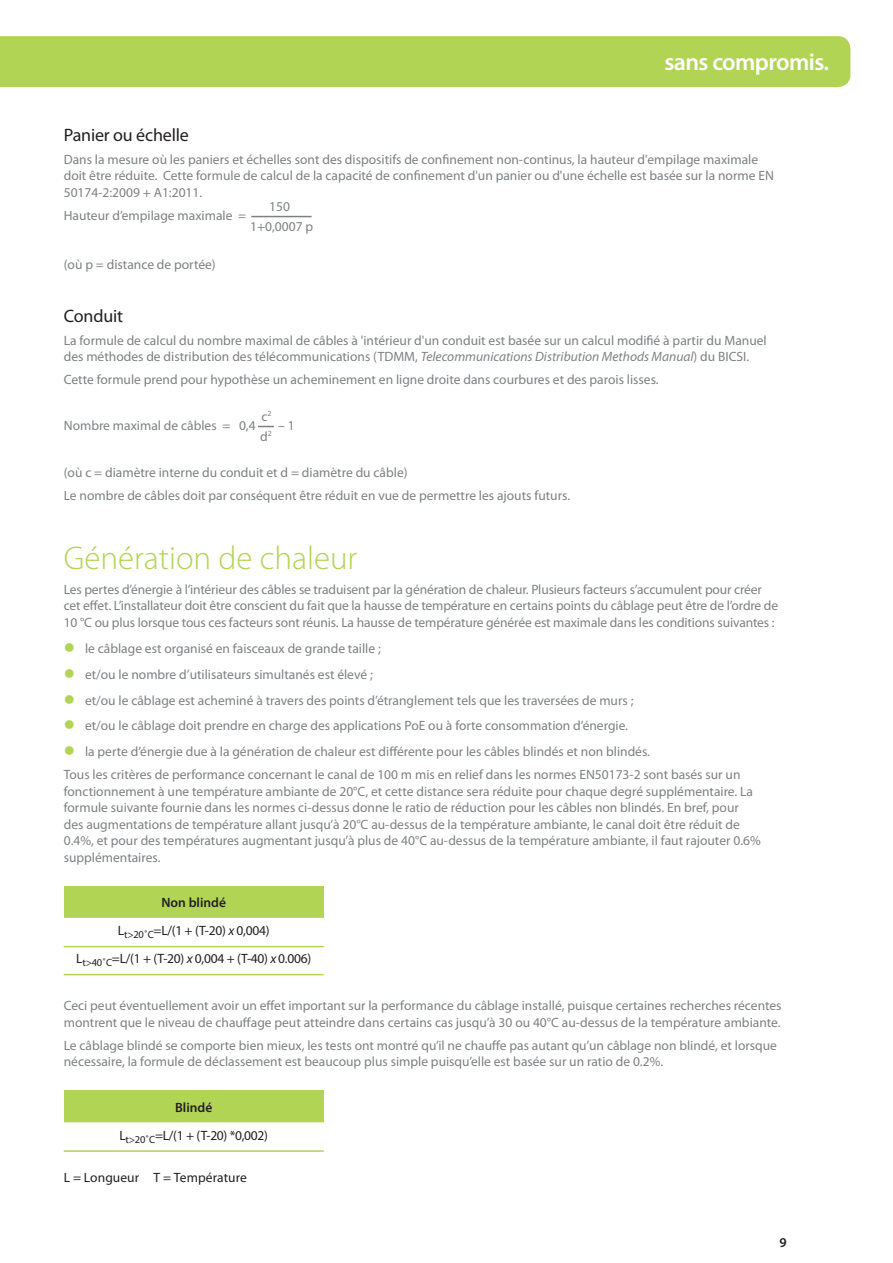
<style>
.page{position:relative;width:893px;height:1263px;background:#fff}
.page>*{position:absolute;margin:0;border:0;box-sizing:border-box;transform-origin:0 0}
.t1{font:300 33px "Myriad Pro";color:#b2d454}
.t2{font:600 24px "Myriad Pro";letter-spacing:-.025em;color:#fff}
.t3{font:18px "Myriad Pro";letter-spacing:-.01em;color:#231f20}
.t4{font:13.5px/16.5px "Myriad Pro";color:#7e8083}
.t5{font:13.5px/27.9px "Myriad Pro";letter-spacing:-.02em;color:#231f20;text-align:center}
.t6{font:13.5px/27.8px "Myriad Pro";color:#231f20;text-align:center}
.t7{font:600 13.5px "Myriad Pro";color:#231f20}
.s1{font-style:italic}
.s2{color:#b2d454}
.s3{font-weight:600}
</style>
<div class="page">
<div style="left:0;top:36px;width:850px;height:51px;background:#b2d454"></div>
<div style="left:64px;top:886px;width:260px;height:32px;background:#b2d454"></div>
<svg style="left:64px;top:945px;width:260px;height:29px"></svg>
<hr style="left:64px;top:946px;width:260px;height:1px;background:#b2d454">
<hr style="left:64px;top:974px;width:260px;height:1px;background:#b2d454">
<div style="left:64px;top:1090px;width:260px;height:33px;background:#b2d454"></div>
<hr style="left:64px;top:1150px;width:260px;height:2px;background:#b2d454">
<hr style="left:64px;top:1122px;width:260px;height:2px;background:#fff">
<hr style="left:251px;top:216px;width:61px;height:1px;background:#7e8083">
<svg style="left:258px;top:426px;width:16px;height:1px"></svg>
<h2 class="t2" style="left:664px;top:49px;width:166px">sans compromis.</h2>
<h3 class="t3" style="left:64px;top:125px;width:127px">Panier ou échelle</h3>
<p class="t4" style="left:64px;top:151px;width:712px">Dans la mesure où les paniers et échelles sont des dispositifs de confinement non-continus, la hauteur d'empilage maximale doit être réduite. Cette formule de calcul de la capacité de confinement d'un panier ou d'une échelle est basée sur la norme EN<br>50174-2:2009 + A1:2011.</p>
<p class="t4" style="left:64px;top:207px;width:184px">Hauteur d’empilage maximale =</p>
<p class="t4" style="left:269px;top:198px;width:22px">150</p>
<p class="t4" style="left:250px;top:218px;width:64px">1+0,0007 p</p>
<p class="t4" style="left:64px;top:256px;width:153px">(où p = distance de portée)</p>
<h3 class="t3" style="left:64px;top:306px;width:61px">Conduit</h3>
<p class="t4" style="left:64px;top:332px;width:704px">La formule de calcul du nombre maximal de câbles à 'intérieur d'un conduit est basée sur un calcul modifié à partir du Manuel des méthodes de distribution des télécommunications (TDMM, <span class="s1">Telecommunications Distribution Methods Manual</span>) du BICSI.</p>
<p class="t4" style="left:64px;top:372px;width:596px">Cette formule prend pour hypothèse un acheminement en ligne droite dans courbures et des parois lisses.</p>
<p class="t4" style="left:64px;top:417px;width:193px">Nombre maximal de câbles = 0,4</p>
<p class="t4" style="left:261px;top:408px;width:12px">c<sup>2</sup></p>
<p class="t4" style="left:278px;top:417px;width:18px">– 1</p>
<p class="t4" style="left:64px;top:461px;width:508px;line-height:23px">(où c = diamètre interne du conduit et d = diamètre du câble)<br>Le nombre de câbles doit par conséquent être réduit en vue de permettre les ajouts futurs.</p>
<p class="t4" style="left:260px;top:428px;width:13px">d<sup>2</sup></p>
<h1 class="t1" style="left:64px;top:540px;width:295px">Génération de chaleur</h1>
<p class="t4" style="left:64px;top:581px;width:716px">Les pertes d’énergie à l’intérieur des câbles se traduisent par la génération de chaleur. Plusieurs facteurs s’accumulent pour créer cet effet. L’installateur doit être conscient du fait que la hausse de température en certains points du câblage peut être de l’ordre de<br>10 °C ou plus lorsque tous ces facteurs sont réunis. La hausse de température générée est maximale dans les conditions suivantes :</p>
<p class="t4" style="left:64px;top:640px;width:319px"><span class="s2">●</span> le câblage est organisé en faisceaux de grande taille ;</p>
<p class="t4" style="left:64px;top:666px;width:311px"><span class="s2">●</span> et/ou le nombre d’utilisateurs simultanés est élevé ;</p>
<p class="t4" style="left:64px;top:692px;width:571px"><span class="s2">●</span> et/ou le câblage est acheminé à travers des points d’étranglement tels que les traversées de murs ;</p>
<p class="t4" style="left:64px;top:718px;width:566px"><span class="s2">●</span> et/ou le câblage doit prendre en charge des applications PoE ou à forte consommation d’énergie.</p>
<p class="t4" style="left:64px;top:740px;width:678px;line-height:23px"><span class="s2">●</span> la perte d’énergie due à la génération de chaleur est différente pour les câbles blindés et non blindés.<br>Tous les critères de performance concernant le canal de 100 m mis en relief dans les normes EN50173-2 sont basés sur un</p>
<p class="t4" style="left:64px;top:783px;width:698px">fonctionnement à une température ambiante de 20°C, et cette distance sera réduite pour chaque degré supplémentaire. La formule suivante fournie dans les normes ci-dessus donne le ratio de réduction pour les câbles non blindés. En bref, pour des augmentations de température allant jusqu’à 20°C au-dessus de la température ambiante, le canal doit être réduit de 0.4%, et pour des températures augmentant jusqu’à plus de 40°C au-dessus de la température ambiante, il faut rajouter 0.6% supplémentaires.</p>
<p class="t5" style="left:76px;top:889px;width:236px"><span class="s3">Non blindé<br></span>L<sub>t&gt;20˚C</sub>=L/(1 + (T-20) <span class="s1">x</span> 0,004)<br>L<sub>t&gt;40˚C</sub>=L/(1 + (T-20) <span class="s1">x</span> 0,004 + (T-40) <span class="s1">x</span> 0.006)</p>
<p class="t4" style="left:64px;top:998px;width:719px">Ceci peut éventuellement avoir un effet important sur la performance du câblage installé, puisque certaines recherches récentes montrent que le niveau de chauffage peut atteindre dans certains cas jusqu’à 30 ou 40°C au-dessus de la température ambiante.</p>
<p class="t4" style="left:64px;top:1037px;width:715px">Le câblage blindé se comporte bien mieux, les tests ont montré qu’il ne chauffe pas autant qu’un câblage non blindé, et lorsque nécessaire, la formule de déclassement est beaucoup plus simple puisqu’elle est basée sur un ratio de 0.2%.</p>
<p class="t6" style="left:119px;top:1094px;width:150px"><span class="s3">Blindé<br></span>L<sub>t&gt;20˚C</sub>=L/(1 + (T-20) *0,002)</p>
<p class="t6" style="left:64px;top:1164px;width:185px">L = Longueur T = Température</p>
<p class="t7" style="left:779px;top:1235px;width:9px">9</p>
</div>
